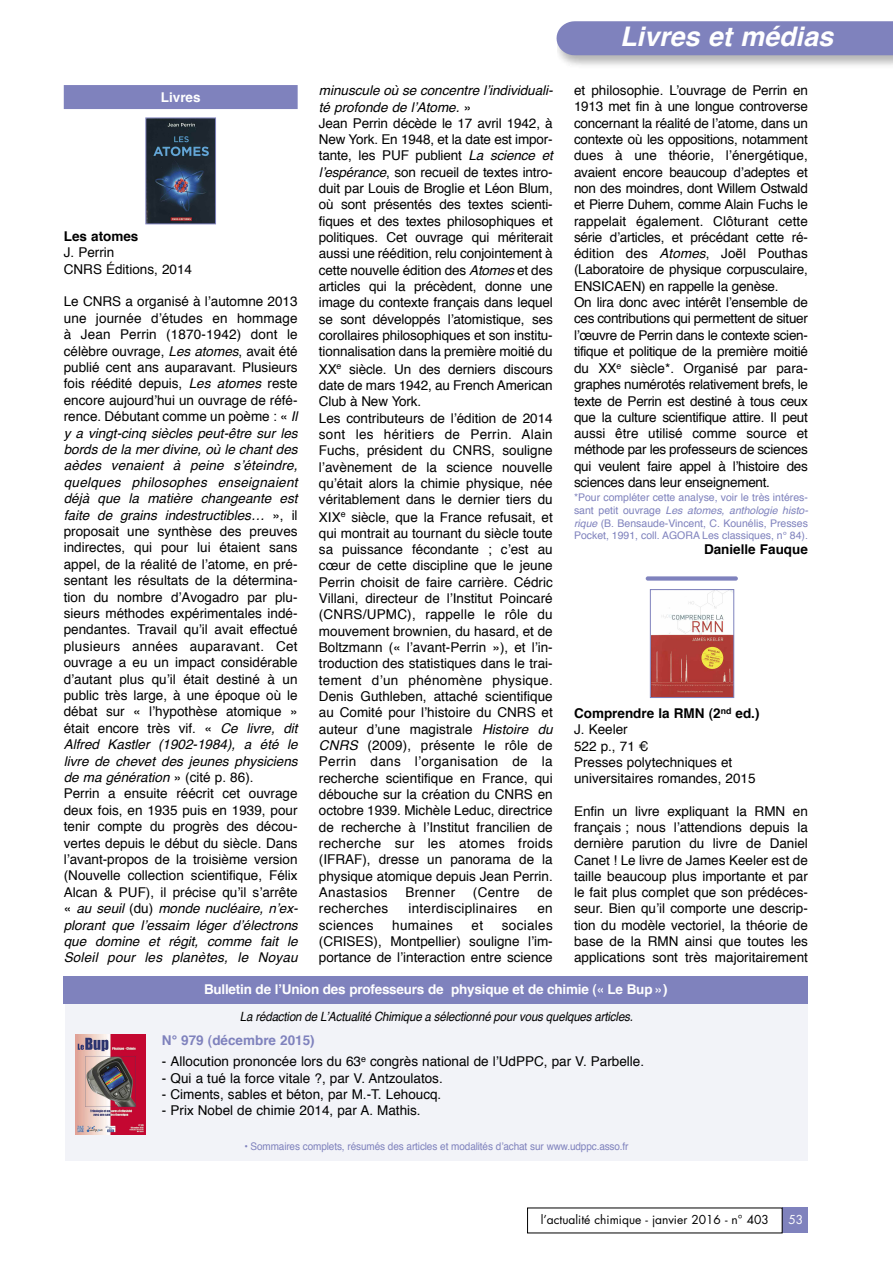
<style>
.page{position:relative;width:893px;height:1263px;background:#fff}
.page>*{position:absolute;margin:0;border:0;box-sizing:border-box;transform-origin:0 0}
.t1{font:italic 700 27px "Helvetica";color:#fff}
.t2{font:13.5px/16.4px "Helvetica";color:#000}
.t3{font:700 13.5px "Helvetica";letter-spacing:-.015em;color:#fff}
.t4{font:13.5px "Helvetica";letter-spacing:.02em;color:#000}
.t5{font:700 13.5px "Helvetica";color:#000}
.t6{font:700 13.5px "Helvetica";color:#7f82bd}
.t7{font:italic 12.75px "Helvetica";letter-spacing:-.01em;color:#000;scale:.9 1}
.t8{font:12px "Futura";color:#000}
.t9{font:12px "Futura";color:#fff}
.t10{font:10.5px/12.8px "Helvetica";letter-spacing:-.01em;color:#7f82bd;text-align:justify}
.t11{font:10.5px "Helvetica";letter-spacing:-.01em;color:#7f82bd;scale:.95 1}
.s1{font-style:italic}
.s2{font-weight:700}
</style>
<div class="page">
<div style="left:556px;top:21px;width:337px;height:34px;background:#7f82bd"></div>
<div style="left:782px;top:1208px;width:26px;height:25px;background:#7f82bd"></div>
<img style="left:652px;top:591px;width:80px;height:105px">
<div style="left:650px;top:589px;width:84px;height:109px;border:1px solid #7f82bd"></div>
<div style="left:646px;top:576px;width:92px;height:5px;background:#7f82bd;border-radius:2px"></div>
<img style="left:147px;top:120px;width:67px;height:102px">
<div style="left:145px;top:118px;width:71px;height:106px;border:1px solid #7f82bd"></div>
<div style="left:65px;top:1003px;width:743px;height:158px;background:#f2f3f8"></div>
<img style="left:75px;top:1034px;width:70px;height:100px">
<div style="left:64px;top:976px;width:744px;height:28px;background:#7f82bd"></div>
<div style="left:64px;top:85px;width:234px;height:24px;background:#7f82bd"></div>
<p class="t3" style="left:161px;top:92px;width:41px">Livres</p>
<p class="t5" style="left:64px;top:230px;width:76px">Les atomes</p>
<p class="t2" style="left:64px;top:245px;width:130px">J. Perrin<br>CNRS Éditions, 2014</p>
<p class="t2" style="left:64px;top:295px;width:235px">Le CNRS a organisé à l’automne 2013 une journée d’études en hommage à Jean Perrin (1870-1942) dont le célèbre ouvrage, <span class="s1">Les atomes</span>, avait été publié cent ans auparavant. Plusieurs fois réédité depuis, <span class="s1">Les atomes</span> reste encore aujourd’hui un ouvrage de réfé&shy;rence. Débutant comme un poème : « <span class="s1">Il y a vingt-cinq siècles peut-être sur les bords de la mer divine, où le chant des aèdes venaient à peine s’éteindre, quelques philosophes enseignaient déjà que la matière changeante est faite de grains indestructibles…</span> », il proposait une synthèse des preuves indirectes, qui pour lui étaient sans appel, de la réalité de l’atome, en pré&shy;sentant les résultats de la détermina&shy;tion du nombre d’Avogadro par plu&shy;sieurs méthodes expérimentales indé&shy;pendantes. Travail qu’il avait effectué plusieurs années auparavant. Cet ouvrage a eu un impact considérable d’autant plus qu’il était destiné à un public très large, à une époque où le débat sur « l’hypothèse atomique » était encore très vif. « <span class="s1">Ce livre, dit Alfred Kastler (1902-1984), a été le livre de chevet des jeunes physiciens de ma génération</span> » (cité p. 86).<br>Perrin a ensuite réécrit cet ouvrage deux fois, en 1935 puis en 1939, pour tenir compte du progrès des décou&shy;vertes depuis le début du siècle. Dans l’avant-propos de la troisième version (Nouvelle collection scientifique, Félix Alcan &amp; PUF), il précise qu’il s’arrête « <span class="s1">au seuil</span> (du) <span class="s1">monde nucléaire, n’ex&shy;plorant que l’essaim léger d’électrons que domine et régit, comme fait le Soleil pour les planètes, le Noyau</span></p>
<p class="t2" style="left:319px;top:83px;width:235px"><span class="s1">minuscule où se concentre l’individuali&shy;té profonde de l’Atome.</span> »<br>Jean Perrin décède le 17 avril 1942, à New York. En 1948, et la date est impor&shy;tante, les PUF publient <span class="s1">La science et l’espérance</span>, son recueil de textes intro&shy;duit par Louis de Broglie et Léon Blum, où sont présentés des textes scienti&shy;fiques et des textes philosophiques et politiques. Cet ouvrage qui mériterait aussi une réédition, relu conjointement à cette nouvelle édition des <span class="s1">Atomes</span> et des articles qui la précèdent, donne une image du contexte français dans lequel se sont développés l’atomistique, ses corollaires philosophiques et son institu&shy;tionnalisation dans la première moitié du XX<sup>e</sup> siècle. Un des derniers discours date de mars 1942, au French American Club à New York.<br>Les contributeurs de l’édition de 2014 sont les héritiers de Perrin. Alain Fuchs, président du CNRS, souligne l’avènement de la science nouvelle qu’était alors la chimie physique, née véritablement dans le dernier tiers du XIX<sup>e</sup> siècle, que la France refusait, et qui montrait au tournant du siècle toute sa puissance fécondante ; c’est au cœur de cette discipline que le jeune Perrin choisit de faire carrière. Cédric Villani, directeur de l’Institut Poincaré (CNRS/UPMC), rappelle le rôle du mouvement brownien, du hasard, et de Boltzmann (« l’avant-Perrin »), et l’in&shy;troduction des statistiques dans le trai&shy;tement d’un phénomène physique.<br>Denis Guthleben, attaché scientifique au Comité pour l’histoire du CNRS et auteur d’une magistrale <span class="s1">Histoire du CNRS</span> (2009), présente le rôle de Perrin dans l’organisation de la recherche scientifique en France, qui débouche sur la création du CNRS en octobre 1939. Michèle Leduc, directrice de recherche à l’Institut francilien de recherche sur les atomes froids (IFRAF), dresse un panorama de la physique atomique depuis Jean Perrin.<br>Anastasios</p>
<p class="t4" style="left:405px;top:887px;width:51px">Brenner</p>
<p class="t2" style="left:473px;top:885px;width:48px">(Centre</p>
<p class="t2" style="left:537px;top:885px;width:17px">de</p>
<p class="t4" style="left:319px;top:903px;width:71px">recherches</p>
<p class="t4" style="left:408px;top:903px;width:110px">interdisciplinaires</p>
<p class="t2" style="left:537px;top:901px;width:17px">en</p>
<p class="t4" style="left:319px;top:919px;width:56px">sciences</p>
<p class="t4" style="left:392px;top:919px;width:62px">humaines</p>
<p class="t2" style="left:472px;top:918px;width:13px">et</p>
<p class="t2" style="left:319px;top:918px;width:235px;text-align:justify;text-indent:183px">sociales (CRISES), Montpellier) souligne l’im&shy;portance de l’interaction entre science</p>
<h1 class="t1" style="left:620px;top:25px;width:215px">Livres et médias</h1>
<p class="t2" style="left:574px;top:83px;width:235px">et philosophie. L’ouvrage de Perrin en 1913 met fin à une longue controverse concernant la réalité de l’atome, dans un contexte où les oppositions, notamment dues à une théorie, l’énergétique, avaient encore beaucoup d’adeptes et non des moindres, dont Willem Ostwald et Pierre Duhem, comme Alain Fuchs le rappelait également. Clôturant cette série d’articles, et précédant cette ré&shy;édition des <span class="s1">Atomes</span>, Joël Pouthas (Laboratoire de physique corpusculaire, ENSICAEN) en rappelle la genèse.<br>On lira donc avec intérêt l’ensemble de ces contributions qui permettent de situer l’œuvre de Perrin dans le contexte scien&shy;tifique et politique de la première moitié du XX<sup>e</sup> siècle*. Organisé par para&shy;graphes numérotés relativement brefs, le texte de Perrin est destiné à tous ceux que la culture scientifique attire. Il peut aussi être utilisé comme source et méthode par les professeurs de sciences qui veulent faire appel à l’histoire des sciences dans leur enseignement.</p>
<p class="t10" style="left:574px;top:492px;width:235px">*Pour compléter cette analyse, voir le très intéres&shy;sant petit ouvrage <span class="s1">Les atomes, anthologie histo&shy;rique</span> (B. Bensaude-Vincent, C. Kounélis, Presses Pocket, 1991, coll. AGORA Les classiques, n° 84).</p>
<p class="t5" style="left:704px;top:544px;width:105px">Danielle Fauque</p>
<p class="t2" style="left:574px;top:706px;width:187px"><span class="s2">Comprendre la RMN (2</span><sup>nd</sup> <span class="s2">ed.)<br></span>J. Keeler<br>522 p., 71 €<br>Presses polytechniques et universitaires romandes, 2015</p>
<p class="t2" style="left:574px;top:804px;width:235px;text-align:justify">Enfin un livre expliquant la RMN en français ; nous l’attendions depuis la dernière parution du livre de Daniel Canet ! Le livre de James Keeler est de taille beaucoup plus importante et par le fait plus complet que son prédéces&shy;seur. Bien qu’il comporte une descrip&shy;tion du modèle vectoriel, la théorie de base de la RMN ainsi que toutes les applications sont très majoritairement</p>
<p class="t3" style="left:204px;top:984px;width:465px">Bulletin de l’Union des professeurs de physique et de chimie (« Le Bup »)</p>
<p class="t7" style="left:240px;top:1011px;width:438px">La rédaction de L’Actualité Chimique a sélectionné pour vous quelques articles.</p>
<p class="t6" style="left:162px;top:1034px;width:154px">N° 979 (décembre 2015)</p>
<p class="t2" style="left:162px;top:1054px;width:484px">- Allocution prononcée lors du 63<sup>e</sup> congrès national de l’UdPPC, par V. Parbelle.</p>
<p class="t2" style="left:162px;top:1071px;width:282px">- Qui a tué la force vitale ?, par V. Antzoulatos.</p>
<p class="t2" style="left:162px;top:1087px;width:281px">- Ciments, sables et béton, par M.-T. Lehoucq.</p>
<p class="t2" style="left:162px;top:1103px;width:260px">- Prix Nobel de chimie 2014, par A. Mathis.</p>
<p class="t11" style="left:244px;top:1142px;width:406px">• Sommaires complets, résumés des articles et modalités d’achat sur www.udppc.asso.fr</p>
<p class="t8" style="left:541px;top:1214px;width:230px">l’actualité chimique - janvier 2016 - n° 403</p>
<p class="t9" style="left:788px;top:1214px;width:16px">53</p>
</div>
